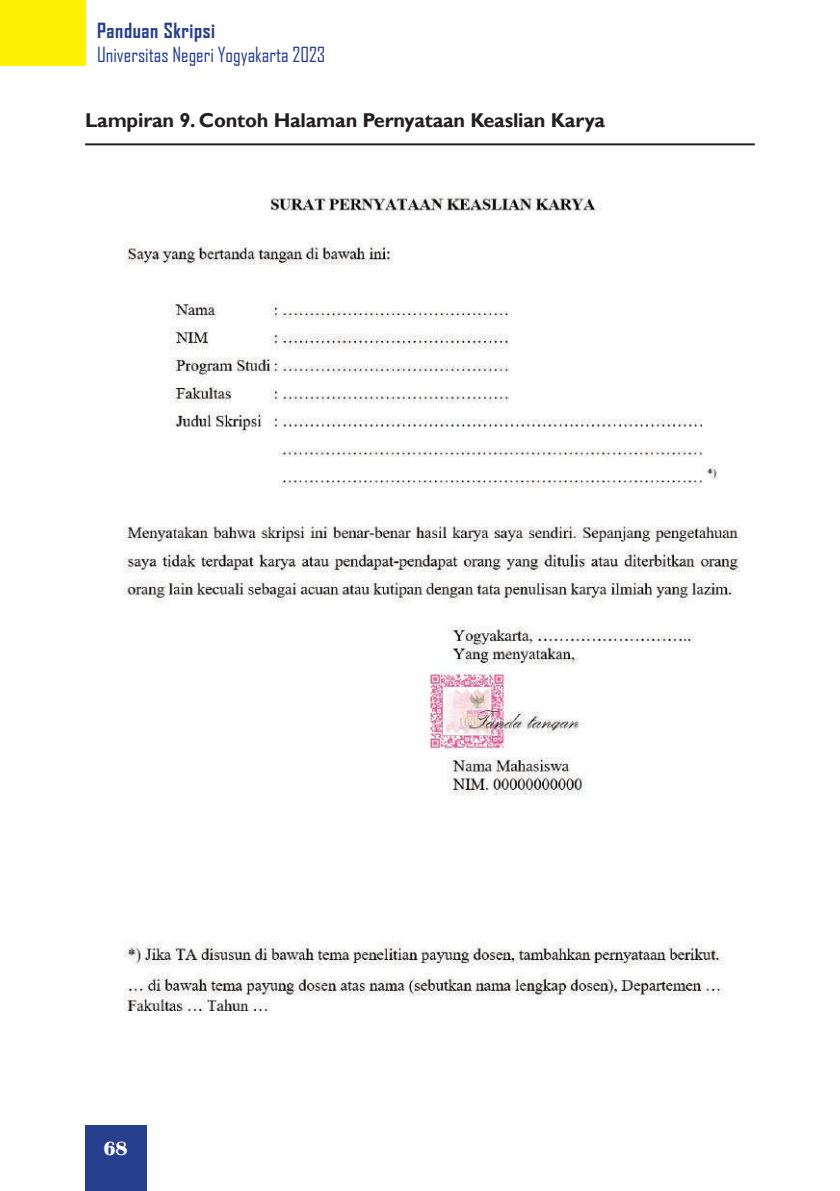
<style>
.page{position:relative;width:840px;height:1191px;background:#fff}
.page>*{position:absolute;margin:0;border:0;box-sizing:border-box;transform-origin:0 0}
.t1{font:700 20px "Gill Sans";letter-spacing:-.01em;color:#231f20}
.t2{font:20px "Agency FB";color:#253f8e}
.t3{font:700 20px "Agency FB";letter-spacing:.03em;color:#253f8e}
.t4{font:700 20px "Britannic";color:#fff}
</style>
<div class="page">
<div style="left:85px;top:1125px;width:61px;height:66px;background:#253f8e"></div>
<div style="left:0;top:0;width:85px;height:66px;background:#fff101"></div>
<hr style="left:85px;top:143px;width:669px;height:2px;background:#231f20">
<img style="left:124px;top:195px;width:617px;height:816px">
<p class="t3" style="left:97px;top:18px;width:120px">Panduan Skripsi</p>
<p class="t2" style="left:97px;top:43px;width:230px">Universitas Negeri Yogyakarta 2023</p>
<p class="t1" style="left:85px;top:108px;width:521px">Lampiran 9. Contoh Halaman Pernyataan Keaslian Karya</p>
<p class="t4" style="left:103px;top:1137px;width:26px">68</p>
</div>
